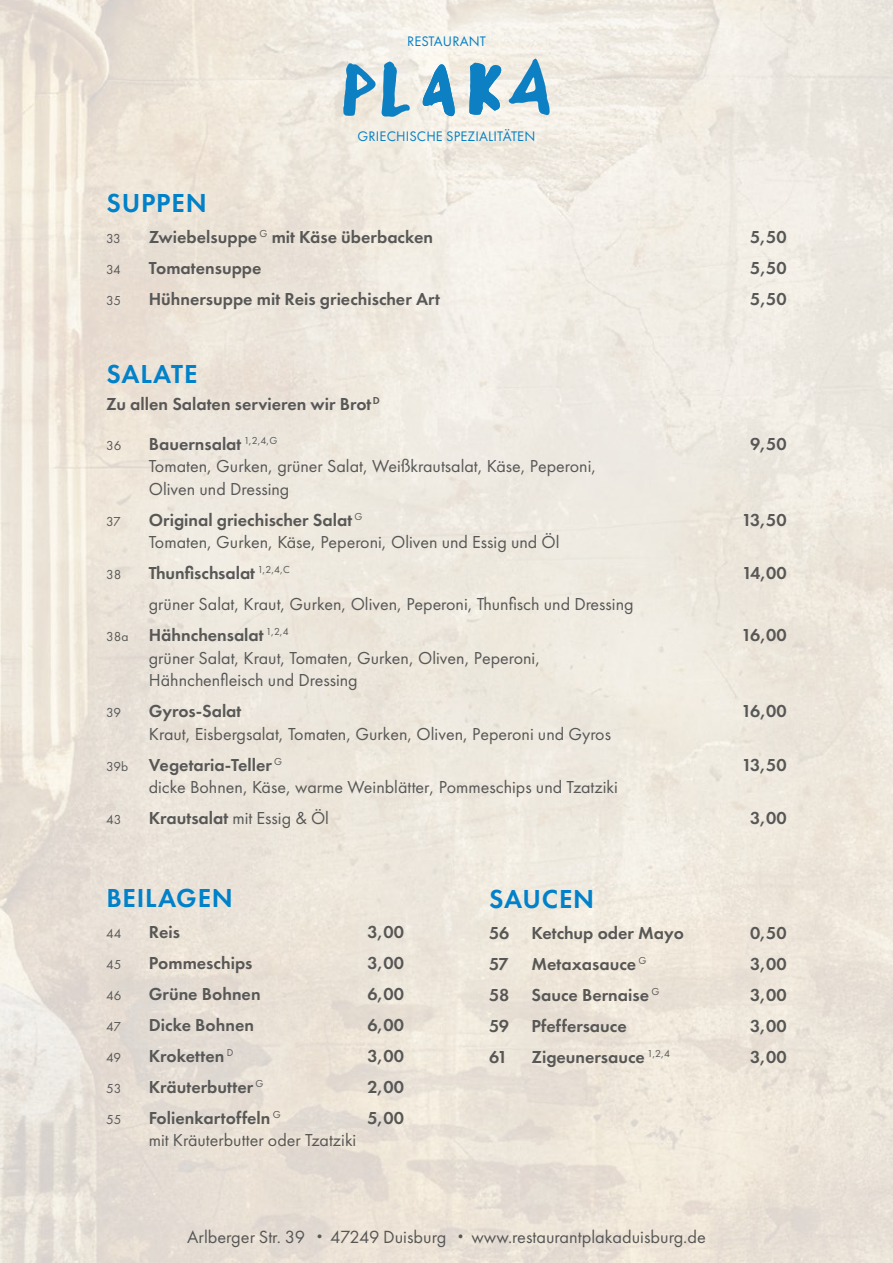
<style>
.page{position:relative;width:893px;height:1263px;background:#fff}
.page>*{position:absolute;margin:0;border:0;box-sizing:border-box;transform-origin:0 0}
.t1{font:600 27px "Futura PT";letter-spacing:.03em;color:#0081c9}
.t2{font:18.3px "Futura PT";color:#575756}
.t3{font:18px/22.5px "Futura PT";color:#575756}
.t4{font:600 18px "Futura PT";color:#575756}
.t5{font:14.25px "Futura PT";letter-spacing:.01em;color:#0380c4}
.t6{font:13.5px "Futura PT";color:#575756}
.s1{font-size:13.5px}
.s2{font-weight:600}
.s3{font-size:13.65px}
</style>
<div class="page">
<svg style="left:509px;top:59px;width:41px;height:56px"></svg>
<svg style="left:423px;top:64px;width:32px;height:53px"></svg>
<svg style="left:343px;top:62px;width:67px;height:55px"></svg>
<svg style="left:469px;top:63px;width:32px;height:52px"></svg>
<p class="t5" style="left:407px;top:33px;width:80px">RESTAURANT</p>
<p class="t5" style="left:358px;top:128px;width:179px">GRIECHISCHE SPEZIALITÄTEN</p>
<h1 class="t1" style="left:106px;top:186px;width:102px">SUPPEN</h1>
<p class="t6" style="left:106px;top:230px;width:16px">33</p>
<p class="t4" style="left:149px;top:226px;width:286px">Zwiebelsuppe <sup>G</sup> mit Käse überbacken</p>
<p class="t4" style="left:750px;top:226px;width:38px">5,50</p>
<p class="t6" style="left:106px;top:261px;width:16px">34</p>
<p class="t4" style="left:149px;top:257px;width:114px">Tomatensuppe</p>
<p class="t4" style="left:750px;top:257px;width:38px">5,50</p>
<p class="t6" style="left:106px;top:292px;width:16px">35</p>
<p class="t4" style="left:149px;top:288px;width:293px">Hühnersuppe mit Reis griechischer Art</p>
<p class="t4" style="left:750px;top:288px;width:38px">5,50</p>
<h1 class="t1" style="left:106px;top:357px;width:92px">SALATE</h1>
<p class="t4" style="left:106px;top:393px;width:275px">Zu allen Salaten servieren wir Brot<sup>D</sup></p>
<p class="t6" style="left:106px;top:437px;width:17px">36</p>
<p class="t4" style="left:149px;top:432px;width:130px">Bauernsalat <sup>1,2,4,G</sup></p>
<p class="t4" style="left:750px;top:432px;width:38px">9,50</p>
<p class="t3" style="left:149px;top:455px;width:449px">Tomaten, Gurken, grüner Salat, Weißkrautsalat, Käse, Peperoni,<br>Oliven und Dressing</p>
<p class="t6" style="left:106px;top:513px;width:16px">37</p>
<p class="t4" style="left:149px;top:508px;width:215px">Original griechischer Salat <sup>G</sup></p>
<p class="t4" style="left:742px;top:508px;width:46px">13,50</p>
<p class="t3" style="left:149px;top:531px;width:412px">Tomaten, Gurken, Käse, Peperoni, Oliven und Essig und Öl</p>
<p class="t6" style="left:106px;top:566px;width:17px">38</p>
<p class="t4" style="left:149px;top:562px;width:143px">Thunfischsalat <sup>1,2,4,C</sup></p>
<p class="t4" style="left:742px;top:562px;width:46px">14,00</p>
<p class="t3" style="left:106px;top:588px;width:529px;line-height:31px;text-indent:43px">grüner Salat, Kraut, Gurken, Oliven, Peperoni, Thunfisch und Dressing<br><span class="s1">38a</span> <span class="s2">Hähnchensalat</span> <sup>1,2,4</sup></p>
<p class="t4" style="left:741px;top:624px;width:47px">16,00</p>
<p class="t3" style="left:149px;top:646px;width:393px">grüner Salat, Kraut, Tomaten, Gurken, Oliven, Peperoni,<br>Hähnchenfleisch und Dressing</p>
<p class="t6" style="left:106px;top:705px;width:16px">39</p>
<p class="t4" style="left:149px;top:700px;width:94px">Gyros-Salat</p>
<p class="t4" style="left:741px;top:700px;width:47px">16,00</p>
<p class="t3" style="left:106px;top:718px;width:506px;line-height:31px;text-indent:43px">Kraut, Eisbergsalat, Tomaten, Gurken, Oliven, Peperoni und Gyros<br><span class="s1">39b</span> <span class="s2">Vegetaria-Teller</span> <sup>G</sup></p>
<p class="t4" style="left:742px;top:753px;width:46px">13,50</p>
<p class="t3" style="left:149px;top:776px;width:470px">dicke Bohnen, Käse, warme Weinblätter, Pommeschips und Tzatziki</p>
<p class="t6" style="left:106px;top:812px;width:17px">43</p>
<p class="t3" style="left:149px;top:807px;width:182px"><span class="s2">Krautsalat</span> mit Essig &amp; Öl</p>
<p class="t4" style="left:750px;top:807px;width:38px">3,00</p>
<h1 class="t1" style="left:106px;top:881px;width:128px">BEILAGEN</h1>
<p class="t6" style="left:106px;top:925px;width:17px">44</p>
<p class="t4" style="left:149px;top:920px;width:33px">Reis</p>
<p class="t4" style="left:367px;top:920px;width:38px">3,00</p>
<p class="t6" style="left:106px;top:956px;width:17px">45</p>
<p class="t4" style="left:149px;top:951px;width:105px">Pommeschips</p>
<p class="t4" style="left:367px;top:951px;width:38px">3,00</p>
<p class="t6" style="left:106px;top:987px;width:17px">46</p>
<p class="t4" style="left:149px;top:982px;width:113px">Grüne Bohnen</p>
<p class="t4" style="left:367px;top:982px;width:38px">6,00</p>
<p class="t6" style="left:106px;top:1018px;width:16px">47</p>
<p class="t4" style="left:149px;top:1013px;width:107px">Dicke Bohnen</p>
<p class="t4" style="left:367px;top:1013px;width:38px">6,00</p>
<p class="t6" style="left:106px;top:1049px;width:16px">49</p>
<p class="t4" style="left:149px;top:1044px;width:86px">Kroketten <sup>D</sup></p>
<p class="t4" style="left:367px;top:1044px;width:38px">3,00</p>
<p class="t6" style="left:106px;top:1080px;width:17px">53</p>
<p class="t4" style="left:149px;top:1075px;width:116px">Kräuterbutter <sup>G</sup></p>
<p class="t4" style="left:367px;top:1075px;width:38px">2,00</p>
<p class="t6" style="left:106px;top:1111px;width:17px">55</p>
<p class="t4" style="left:149px;top:1106px;width:133px">Folienkartoffeln <sup>G</sup></p>
<p class="t4" style="left:367px;top:1106px;width:38px">5,00</p>
<p class="t3" style="left:149px;top:1129px;width:209px">mit Kräuterbutter oder Tzatziki</p>
<h1 class="t1" style="left:489px;top:882px;width:107px">SAUCEN</h1>
<p class="t4" style="left:489px;top:921px;width:196px">56 Ketchup oder Mayo</p>
<p class="t4" style="left:750px;top:921px;width:38px">0,50</p>
<p class="t4" style="left:489px;top:952px;width:21px">57</p>
<p class="t4" style="left:531px;top:952px;width:116px">Metaxasauce <sup>G</sup></p>
<p class="t4" style="left:750px;top:952px;width:38px">3,00</p>
<p class="t4" style="left:489px;top:983px;width:172px">58 Sauce Bernaise <sup>G</sup></p>
<p class="t4" style="left:750px;top:983px;width:38px">3,00</p>
<p class="t4" style="left:489px;top:1014px;width:139px">59 Pfeffersauce</p>
<p class="t4" style="left:750px;top:1014px;width:38px">3,00</p>
<p class="t4" style="left:489px;top:1045px;width:20px">61</p>
<p class="t4" style="left:531px;top:1045px;width:140px">Zigeunersauce <sup>1,2,4</sup></p>
<p class="t4" style="left:750px;top:1045px;width:38px">3,00</p>
<p class="t2" style="left:187px;top:1226px;width:520px">Arlberger Str. 39 <span class="s3">•</span> 47249 Duisburg <span class="s3">•</span> www.restaurantplakaduisburg.de</p>
</div>
